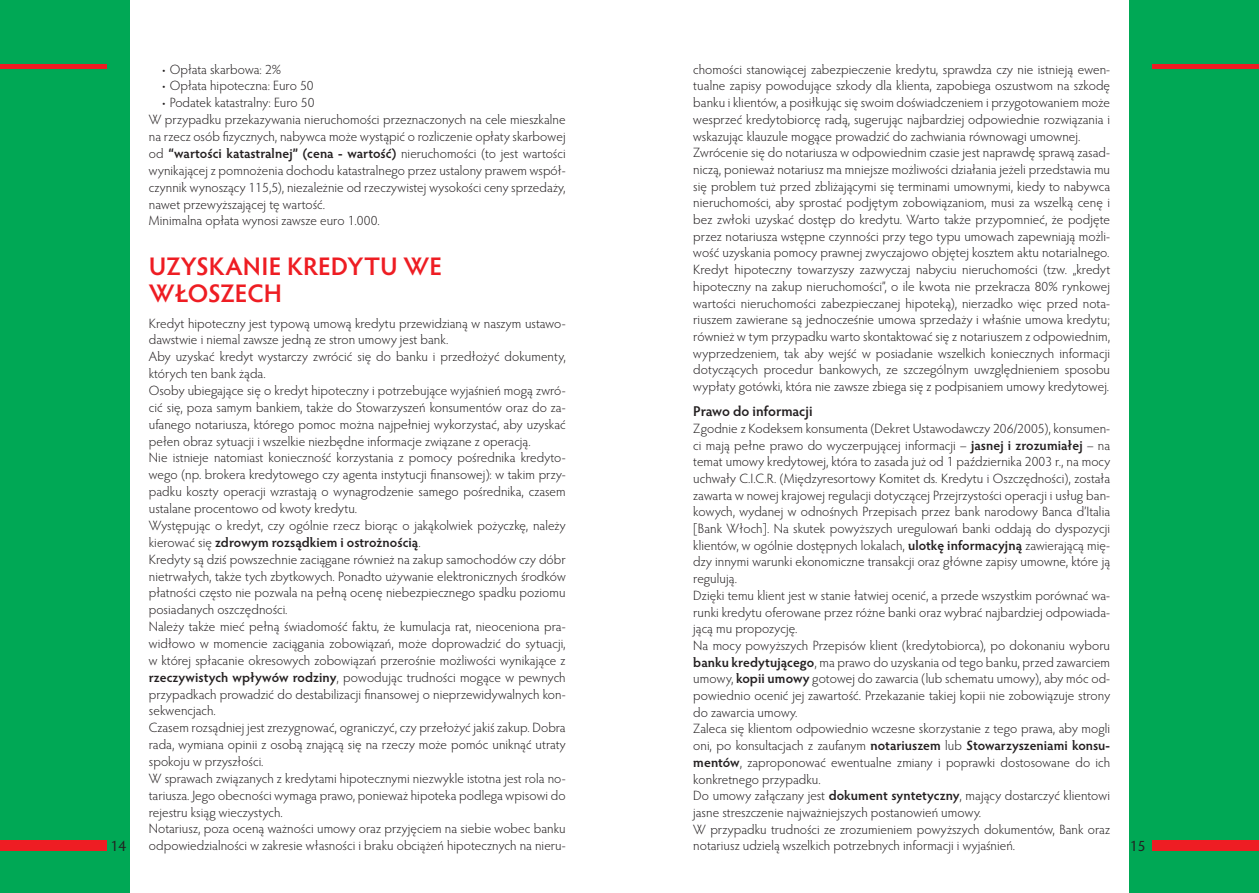
<style>
.page{position:relative;width:1259px;height:893px;background:#fff}
.page>*{position:absolute;margin:0;border:0;box-sizing:border-box;transform-origin:0 0}
.t1{font:600 25.5px/27.3px "Hypatia Sans Pro";color:#ee1d23}
.t2{font:15px "Hypatia Sans Pro";color:#231f20}
.t3{font:600 14.25px "Hypatia Sans Pro";color:#231f20}
.t4{font:300 13.5px/16.6px "Hypatia Sans Pro";letter-spacing:.005em;color:#231f20}
.s1{font-weight:600}
</style>
<div class="page">
<div style="left:0;top:0;width:130px;height:893px;background:#00a855"></div>
<div style="left:1129px;top:0;width:130px;height:893px;background:#00a855"></div>
<div style="left:0;top:840px;width:106px;height:10px;background:#ee1d23"></div>
<hr style="left:0;top:64px;width:106px;height:4px;background:#ee1d23">
<div style="left:1152px;top:840px;width:107px;height:10px;background:#ee1d23"></div>
<hr style="left:1152px;top:64px;width:107px;height:4px;background:#ee1d23">
<p class="t4" style="left:162px;top:60px;width:121px">• Opłata skarbowa: 2%</p>
<p class="t4" style="left:162px;top:77px;width:154px">• Opłata hipoteczna: Euro 50</p>
<p class="t4" style="left:149px;top:94px;width:418px;text-indent:13px">• Podatek katastralny: Euro 50<br>W przypadku przekazywania nieruchomości przeznaczonych na cele mieszkalne na rzecz osób fizycznych, nabywca może wystąpić o rozliczenie opłaty skarbowej od <span class="s1">“wartości katastralnej” (cena - wartość)</span> nieruchomości (to jest wartości wynikającej z pomnożenia dochodu katastralnego przez ustalony prawem współ&shy;czynnik wynoszący 115,5), niezależnie od rzeczywistej wysokości ceny sprzedaży, nawet przewyższającej tę wartość.<br>Minimalna opłata wynosi zawsze euro 1.000.</p>
<h1 class="t1" style="left:149px;top:251px;width:295px">UZYSKANIE KREDYTU WE<br>WŁOSZECH</h1>
<p class="t4" style="left:149px;top:314px;width:418px">Kredyt hipoteczny jest typową umową kredytu przewidzianą w naszym ustawo&shy;dawstwie i niemal zawsze jedną ze stron umowy jest bank.<br>Aby uzyskać kredyt wystarczy zwrócić się do banku i przedłożyć dokumenty, których ten bank żąda.<br>Osoby ubiegające się o kredyt hipoteczny i potrzebujące wyjaśnień mogą zwró&shy;cić się, poza samym bankiem, także do Stowarzyszeń konsumentów oraz do za&shy;ufanego notariusza, którego pomoc można najpełniej wykorzystać, aby uzyskać pełen obraz sytuacji i wszelkie niezbędne informacje związane z operacją.<br>Nie istnieje natomiast konieczność korzystania z pomocy pośrednika kredyto&shy;wego (np. brokera kredytowego czy agenta instytucji finansowej): w takim przy&shy;padku koszty operacji wzrastają o wynagrodzenie samego pośrednika, czasem ustalane procentowo od kwoty kredytu.<br>Występując o kredyt, czy ogólnie rzecz biorąc o jakąkolwiek pożyczkę, należy kierować się <span class="s1">zdrowym rozsądkiem i ostrożnością</span>.<br>Kredyty są dziś powszechnie zaciągane również na zakup samochodów czy dóbr nietrwałych, także tych zbytkowych. Ponadto używanie elektronicznych środków płatności często nie pozwala na pełną ocenę niebezpiecznego spadku poziomu posiadanych oszczędności.<br>Należy także mieć pełną świadomość faktu, że kumulacja rat, nieoceniona pra&shy;widłowo w momencie zaciągania zobowiązań, może doprowadzić do sytuacji, w której spłacanie okresowych zobowiązań przerośnie możliwości wynikające z <span class="s1">rzeczywistych wpływów rodziny</span>, powodując trudności mogące w pewnych przypadkach prowadzić do destabilizacji finansowej o nieprzewidywalnych kon&shy;sekwencjach.<br>Czasem rozsądniej jest zrezygnować, ograniczyć, czy przełożyć jakiś zakup. Dobra rada, wymiana opinii z osobą znającą się na rzeczy może pomóc uniknąć utraty spokoju w przyszłości.<br>W sprawach związanych z kredytami hipotecznymi niezwykle istotna jest rola no&shy;tariusza. Jego obecności wymaga prawo, ponieważ hipoteka podlega wpisowi do rejestru ksiąg wieczystych.<br>Notariusz, poza oceną ważności umowy oraz przyjęciem na siebie wobec banku odpowiedzialności w zakresie własności i braku obciążeń hipotecznych na nieru-</p>
<p class="t4" style="left:693px;top:60px;width:418px">chomości stanowiącej zabezpieczenie kredytu, sprawdza czy nie istnieją ewen&shy;tualne zapisy powodujące szkody dla klienta, zapobiega oszustwom na szkodę banku i klientów, a posiłkując się swoim doświadczeniem i przygotowaniem może wesprzeć kredytobiorcę radą, sugerując najbardziej odpowiednie rozwiązania i wskazując klauzule mogące prowadzić do zachwiania równowagi umownej.<br>Zwrócenie się do notariusza w odpowiednim czasie jest naprawdę sprawą zasad&shy;niczą, ponieważ notariusz ma mniejsze możliwości działania jeżeli przedstawia mu się problem tuż przed zbliżającymi się terminami umownymi, kiedy to nabywca nieruchomości, aby sprostać podjętym zobowiązaniom, musi za wszelką cenę i bez zwłoki uzyskać dostęp do kredytu. Warto także przypomnieć, że podjęte przez notariusza wstępne czynności przy tego typu umowach zapewniają możli&shy;wość uzyskania pomocy prawnej zwyczajowo objętej kosztem aktu notarialnego.<br>Kredyt hipoteczny towarzyszy zazwyczaj nabyciu nieruchomości (tzw. „kredyt hipoteczny na zakup nieruchomości”, o ile kwota nie przekracza 80% rynkowej wartości nieruchomości zabezpieczanej hipoteką), nierzadko więc przed nota&shy;riuszem zawierane są jednocześnie umowa sprzedaży i właśnie umowa kredytu; również w tym przypadku warto skontaktować się z notariuszem z odpowiednim, wyprzedzeniem, tak aby wejść w posiadanie wszelkich koniecznych informacji dotyczących procedur bankowych, ze szczególnym uwzględnieniem sposobu wypłaty gotówki, która nie zawsze zbiega się z podpisaniem umowy kredytowej.</p>
<p class="t3" style="left:693px;top:401px;width:121px">Prawo do informacji</p>
<p class="t4" style="left:693px;top:420px;width:418px">Zgodnie z Kodeksem konsumenta (Dekret Ustawodawczy 206/2005), konsumen&shy;ci mają pełne prawo do wyczerpującej informacji – <span class="s1">jasnej i zrozumiałej</span> – na temat umowy kredytowej, która to zasada już od 1 października 2003 r., na mocy uchwały C.I.C.R. (Międzyresortowy Komitet ds. Kredytu i Oszczędności), została zawarta w nowej krajowej regulacji dotyczącej Przejrzystości operacji i usług ban&shy;kowych, wydanej w odnośnych Przepisach przez bank narodowy Banca d’Italia [Bank Włoch]. Na skutek powyższych uregulowań banki oddają do dyspozycji klientów, w ogólnie dostępnych lokalach, <span class="s1">ulotkę informacyjną</span> zawierającą mię&shy;dzy innymi warunki ekonomiczne transakcji oraz główne zapisy umowne, które ją regulują.<br>Dzięki temu klient jest w stanie łatwiej ocenić, a przede wszystkim porównać wa&shy;runki kredytu oferowane przez różne banki oraz wybrać najbardziej odpowiada&shy;jącą mu propozycję.<br>Na mocy powyższych Przepisów klient (kredytobiorca), po dokonaniu wyboru <span class="s1">banku kredytującego</span>, ma prawo do uzyskania od tego banku, przed zawarciem umowy, <span class="s1">kopii umowy</span> gotowej do zawarcia (lub schematu umowy), aby móc od&shy;powiednio ocenić jej zawartość. Przekazanie takiej kopii nie zobowiązuje strony do zawarcia umowy.<br>Zaleca się klientom odpowiednio wczesne skorzystanie z tego prawa, aby mogli oni, po konsultacjach z zaufanym <span class="s1">notariuszem</span> lub <span class="s1">Stowarzyszeniami konsu&shy;mentów</span>, zaproponować ewentualne zmiany i poprawki dostosowane do ich konkretnego przypadku.<br>Do umowy załączany jest <span class="s1">dokument syntetyczny</span>, mający dostarczyć klientowi jasne streszczenie najważniejszych postanowień umowy.<br>W przypadku trudności ze zrozumieniem powyższych dokumentów, Bank oraz notariusz udzielą wszelkich potrzebnych informacji i wyjaśnień.</p>
<p class="t2" style="left:111px;top:836px;width:17px">14</p>
<p class="t2" style="left:1130px;top:836px;width:17px">15</p>
</div>
